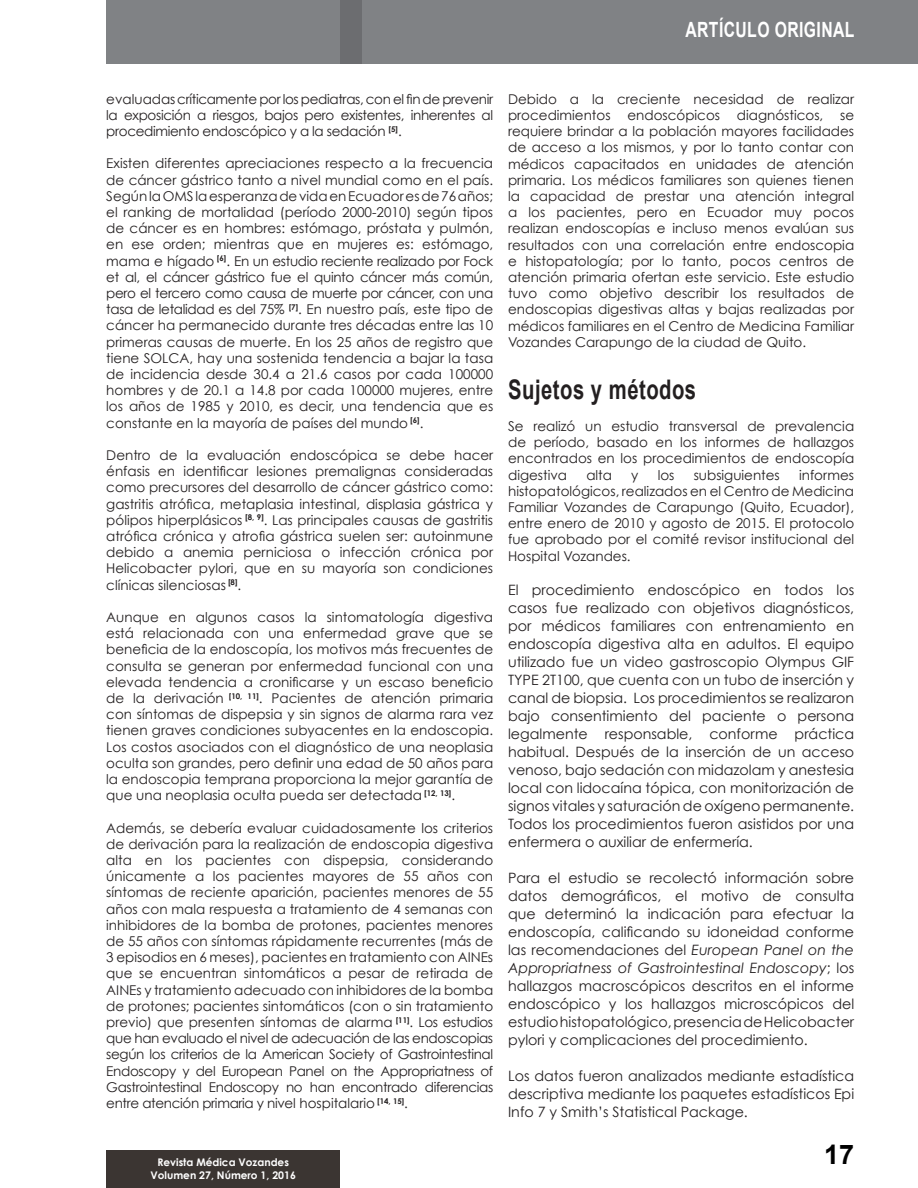
<style>
.page{position:relative;width:918px;height:1188px;background:#fff}
.page>*{position:absolute;margin:0;border:0;box-sizing:border-box;transform-origin:0 0}
.INTRATÍTULOS_ARTÍCUL{font:700 27px "Arial";letter-spacing:.025em;color:#231f20;scale:.75 1}
.t1{font:700 27px "Arial";color:#000}
.t2{font:700 21px "Arial";letter-spacing:.025em;color:#fff;scale:.75 1}
.TEXTO_CUERPO_EMERGEN{font:14.25px/18px "Century Gothic";color:#231f20;text-align:justify}
.TEXTO_CUERPO2{font:13.5px/16.2px "Century Gothic";color:#231f20;text-align:justify}
.t3{font:700 10.5px "Century Gothic";color:#fff}
.s1{font-style:italic}
</style>
<div class="page">
<div style="left:106px;top:0;width:812px;height:64px;background:#808285"></div>
<div style="left:340px;top:0;width:21px;height:64px;background:#6c6d70"></div>
<div style="left:106px;top:1150px;width:234px;height:38px;background:#3b3532"></div>
<p class="t2" style="left:685px;top:16px;width:227px">ARTÍCULO ORIGINAL</p>
<p class="TEXTO_CUERPO2" style="left:106px;top:90px;width:388px">evaluadas críticamente por los pediatras, con el fin de prevenir la exposición a riesgos, bajos pero existentes, inherentes al procedimiento endoscópico y a la sedación <sup>[5]</sup>.</p>
<p class="TEXTO_CUERPO2" style="left:106px;top:155px;width:388px">Existen diferentes apreciaciones respecto a la frecuencia de cáncer gástrico tanto a nivel mundial como en el país.<br>Según la OMS la esperanza de vida en Ecuador es de 76 años; el ranking de mortalidad (período 2000-2010) según tipos de cáncer es en hombres: estómago, próstata y pulmón, en ese orden; mientras que en mujeres es: estómago, mama e hígado <sup>[6]</sup>. En un estudio reciente realizado por Fock et al, el cáncer gástrico fue el quinto cáncer más común, pero el tercero como causa de muerte por cáncer, con una tasa de letalidad es del 75% <sup>[7]</sup>. En nuestro país, este tipo de cáncer ha permanecido durante tres décadas entre las 10 primeras causas de muerte. En los 25 años de registro que tiene SOLCA, hay una sostenida tendencia a bajar la tasa de incidencia desde 30.4 a 21.6 casos por cada 100000 hombres y de 20.1 a 14.8 por cada 100000 mujeres, entre los años de 1985 y 2010, es decir, una tendencia que es constante en la mayoría de países del mundo <sup>[6]</sup>.</p>
<p class="TEXTO_CUERPO2" style="left:106px;top:447px;width:388px">Dentro de la evaluación endoscópica se debe hacer énfasis en identificar lesiones premalignas consideradas como precursores del desarrollo de cáncer gástrico como: gastritis atrófica, metaplasia intestinal, displasia gástrica y pólipos hiperplásicos <sup>[8,</sup> <sup>9]</sup>. Las principales causas de gastritis atrófica crónica y atrofia gástrica suelen ser: autoinmune debido a anemia perniciosa o infección crónica por Helicobacter pylori, que en su mayoría son condiciones clínicas silenciosas <sup>[8]</sup>.</p>
<p class="TEXTO_CUERPO2" style="left:106px;top:609px;width:388px">Aunque en algunos casos la sintomatología digestiva está relacionada con una enfermedad grave que se beneficia de la endoscopía, los motivos más frecuentes de consulta se generan por enfermedad funcional con una elevada tendencia a cronificarse y un escaso beneficio de la derivación <sup>[10,</sup> <sup>11]</sup>. Pacientes de atención primaria con síntomas de dispepsia y sin signos de alarma rara vez tienen graves condiciones subyacentes en la endoscopia.<br>Los costos asociados con el diagnóstico de una neoplasia oculta son grandes, pero definir una edad de 50 años para la endoscopia temprana proporciona la mejor garantía de que una neoplasia oculta pueda ser detectada <sup>[12,</sup> <sup>13]</sup>.</p>
<p class="TEXTO_CUERPO2" style="left:106px;top:819px;width:388px">Además, se debería evaluar cuidadosamente los criterios de derivación para la realización de endoscopia digestiva alta en los pacientes con dispepsia, considerando únicamente a los pacientes mayores de 55 años con síntomas de reciente aparición, pacientes menores de 55 años con mala respuesta a tratamiento de 4 semanas con inhibidores de la bomba de protones, pacientes menores de 55 años con síntomas rápidamente recurrentes (más de 3 episodios en 6 meses), pacientes en tratamiento con AINEs que se encuentran sintomáticos a pesar de retirada de AINEs y tratamiento adecuado con inhibidores de la bomba de protones; pacientes sintomáticos (con o sin tratamiento previo) que presenten síntomas de alarma <sup>[11]</sup>. Los estudios que han evaluado el nivel de adecuación de las endoscopias según los criterios de la American Society of Gastrointestinal Endoscopy y del European Panel on the Appropriatness of Gastrointestinal Endoscopy no han encontrado diferencias entre atención primaria y nivel hospitalario <sup>[14,</sup> <sup>15]</sup>.</p>
<p class="t3" style="left:157px;top:1156px;width:133px">Revista Médica Vozandes</p>
<p class="t3" style="left:151px;top:1168px;width:147px">Volumen 27, Número 1, 2016</p>
<p class="TEXTO_CUERPO2" style="left:508px;top:91px;width:348px">Debido a la creciente necesidad de realizar procedimientos endoscópicos diagnósticos, se requiere brindar a la población mayores facilidades de acceso a los mismos, y por lo tanto contar con médicos capacitados en unidades de atención primaria. Los médicos familiares son quienes tienen la capacidad de prestar una atención integral a los pacientes, pero en Ecuador muy pocos realizan endoscopías e incluso menos evalúan sus resultados con una correlación entre endoscopia e histopatología; por lo tanto, pocos centros de atención primaria ofertan este servicio. Este estudio tuvo como objetivo describir los resultados de endoscopias digestivas altas y bajas realizadas por médicos familiares en el Centro de Medicina Familiar Vozandes Carapungo de la ciudad de Quito.</p>
<p class="INTRATÍTULOS_ARTÍCUL" style="left:508px;top:371px;width:252px">Sujetos y métodos</p>
<p class="TEXTO_CUERPO2" style="left:508px;top:418px;width:348px">Se realizó un estudio transversal de prevalencia de período, basado en los informes de hallazgos encontrados en los procedimientos de endoscopía digestiva</p>
<p class="TEXTO_CUERPO2" style="left:508px;top:466px;width:348px;text-indent:291px">informes histopatológicos, realizados en el Centro de Medicina Familiar Vozandes de Carapungo (Quito, Ecuador), entre enero de 2010 y agosto de 2015. El protocolo fue aprobado por el comité revisor institucional del Hospital Vozandes.</p>
<p class="TEXTO_CUERPO_EMERGEN" style="left:508px;top:580px;width:348px">El procedimiento endoscópico en todos los casos fue realizado con objetivos diagnósticos, por médicos familiares con entrenamiento en endoscopía digestiva alta en adultos. El equipo utilizado fue un video gastroscopio Olympus GIF TYPE 2T100, que cuenta con un tubo de inserción y canal de biopsia. Los procedimientos se realizaron bajo consentimiento del paciente o persona legalmente responsable, conforme práctica habitual. Después de la inserción de un acceso venoso, bajo sedación con midazolam y anestesia local con lidocaína tópica, con monitorización de signos vitales y saturación de oxígeno permanente.<br>Todos los procedimientos fueron asistidos por una enfermera o auxiliar de enfermería.</p>
<p class="TEXTO_CUERPO_EMERGEN" style="left:508px;top:868px;width:348px">Para el estudio se recolectó información sobre datos demográficos, el motivo de consulta que determinó la indicación para efectuar la endoscopía, calificando su idoneidad conforme las recomendaciones del <span class="s1">European Panel on the Appropriatness of Gastrointestinal Endoscopy</span>; los hallazgos macroscópicos descritos en el informe endoscópico y los hallazgos microscópicos del estudio histopatológico, presencia de Helicobacter pylori y complicaciones del procedimiento.</p>
<p class="TEXTO_CUERPO_EMERGEN" style="left:508px;top:1066px;width:348px">Los datos fueron analizados mediante estadística descriptiva mediante los paquetes estadísticos Epi Info 7 y Smith’s Statistical Package.</p>
<p class="TEXTO_CUERPO2" style="left:586px;top:466px;width:27px">alta</p>
<p class="TEXTO_CUERPO2" style="left:631px;top:466px;width:9px">y</p>
<p class="TEXTO_CUERPO2" style="left:658px;top:466px;width:18px">los</p>
<p class="TEXTO_CUERPO2" style="left:694px;top:466px;width:88px">subsiguientes</p>
<p class="t1" style="left:824px;top:1136px;width:32px">17</p>
</div>
